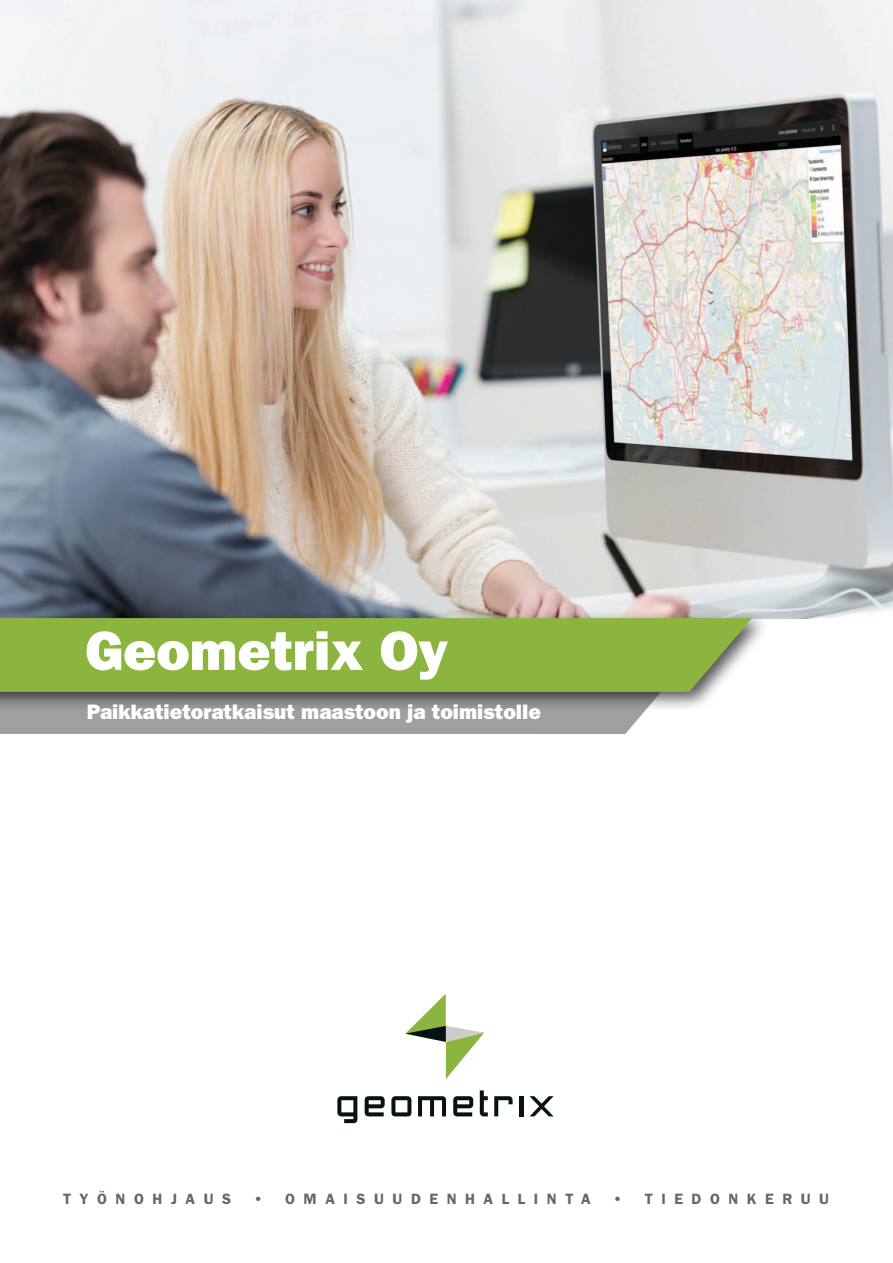
<style>
.page{position:relative;width:893px;height:1263px;background:#fff}
.page>*{position:absolute;margin:0;border:0;box-sizing:border-box;transform-origin:0 0}
.t1{font:800 55.5px "Franklin Gothic";color:#fff}
.t2{font:800 21px "Franklin Gothic";color:#fff}
.t3{font:600 15px "Franklin Gothic";letter-spacing:.57em;color:#65656a}
</style>
<div class="page">
<img style="left:0;top:0;width:893px;height:618px">
<div style="left:0;top:712px;width:644px;height:22px;background:#a09e9e"></div>
<div style="left:0;top:610px;width:770px;height:102px;background:#1a181c;opacity:.75"></div>
<div style="left:0;top:618px;width:752px;height:74px;background:#8bb53f"></div>
<svg style="left:337px;top:1096px;width:20px;height:27px"></svg>
<svg style="left:365px;top:1096px;width:20px;height:20px"></svg>
<svg style="left:391px;top:1096px;width:20px;height:20px"></svg>
<svg style="left:418px;top:1096px;width:28px;height:20px"></svg>
<svg style="left:453px;top:1096px;width:20px;height:20px"></svg>
<svg style="left:480px;top:1090px;width:8px;height:26px"></svg>
<svg style="left:494px;top:1096px;width:19px;height:20px"></svg>
<hr style="left:519px;top:1096px;width:4px;height:20px;background:#081214">
<svg style="left:530px;top:1096px;width:24px;height:20px"></svg>
<svg style="left:405px;top:994px;width:79px;height:85px"></svg>
<h1 class="t1" style="left:85px;top:618px;width:364px">Geometrix Oy</h1>
<p class="t2" style="left:87px;top:699px;width:456px">Paikkatietoratkaisut maastoon ja toimistolle</p>
<p class="t3" style="left:63px;top:1189px;width:170px">TYÖNOHJAUS</p>
<p class="t3" style="left:254px;top:1189px;width:338px">• OMAISUUDENHALLINTA</p>
<p class="t3" style="left:613px;top:1189px;width:217px">• TIEDONKERUU</p>
</div>
